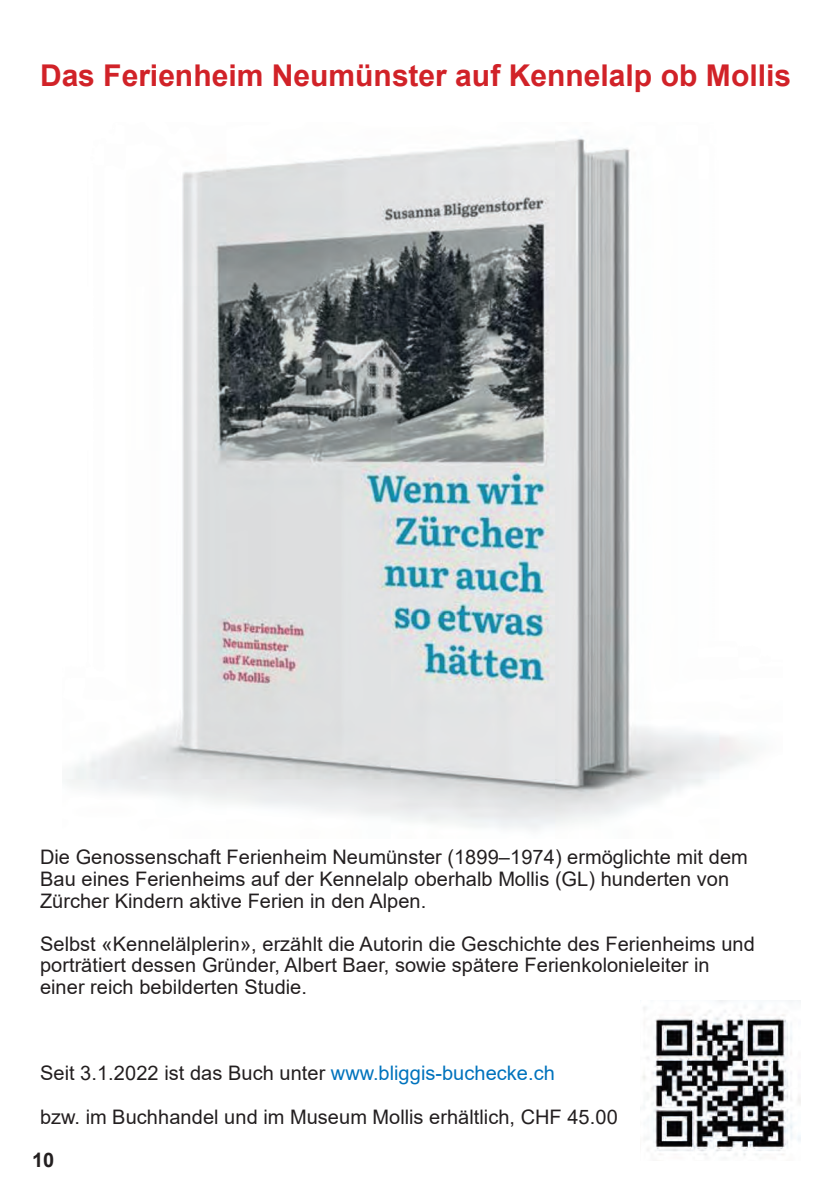
<style>
.page{position:relative;width:840px;height:1191px;background:#fff}
.page>*{position:absolute;margin:0;border:0;box-sizing:border-box;transform-origin:0 0}
.t1{font:700 30px "Arial";color:#d12228}
.t2{font:20px/21.6px "Arial";letter-spacing:.005em;color:#231f20}
.t3{font:700 20px "Arial";color:#231f20}
.s1{color:#0073bd}
</style>
<div class="page">
<img style="left:66px;top:136px;width:684px;height:694px">
<img style="left:642px;top:1000px;width:158px;height:156px">
<h1 class="t1" style="left:40px;top:59px;width:752px">Das Ferienheim Neumünster auf Kennelalp ob Mollis</h1>
<p class="t2" style="left:40px;top:846px;width:709px">Die Genossenschaft Ferienheim Neumünster (1899–1974) ermöglichte mit dem<br>Bau eines Ferienheims auf der Kennelalp oberhalb Mollis (GL) hunderten von<br>Zürcher Kindern aktive Ferien in den Alpen.</p>
<p class="t2" style="left:40px;top:933px;width:716px">Selbst «Kennelälplerin», erzählt die Autorin die Geschichte des Ferienheims und porträtiert dessen Gründer, Albert Baer, sowie spätere Ferienkolonieleiter in einer reich bebilderten Studie.</p>
<p class="t2" style="left:40px;top:1051px;width:579px;line-height:43.2px">Seit 3.1.2022 ist das Buch unter <span class="s1">www.bliggis-buchecke.ch<br></span>bzw. im Buchhandel und im Museum Mollis erhältlich, CHF 45.00</p>
<p class="t3" style="left:32px;top:1148px;width:24px">10</p>
</div>
